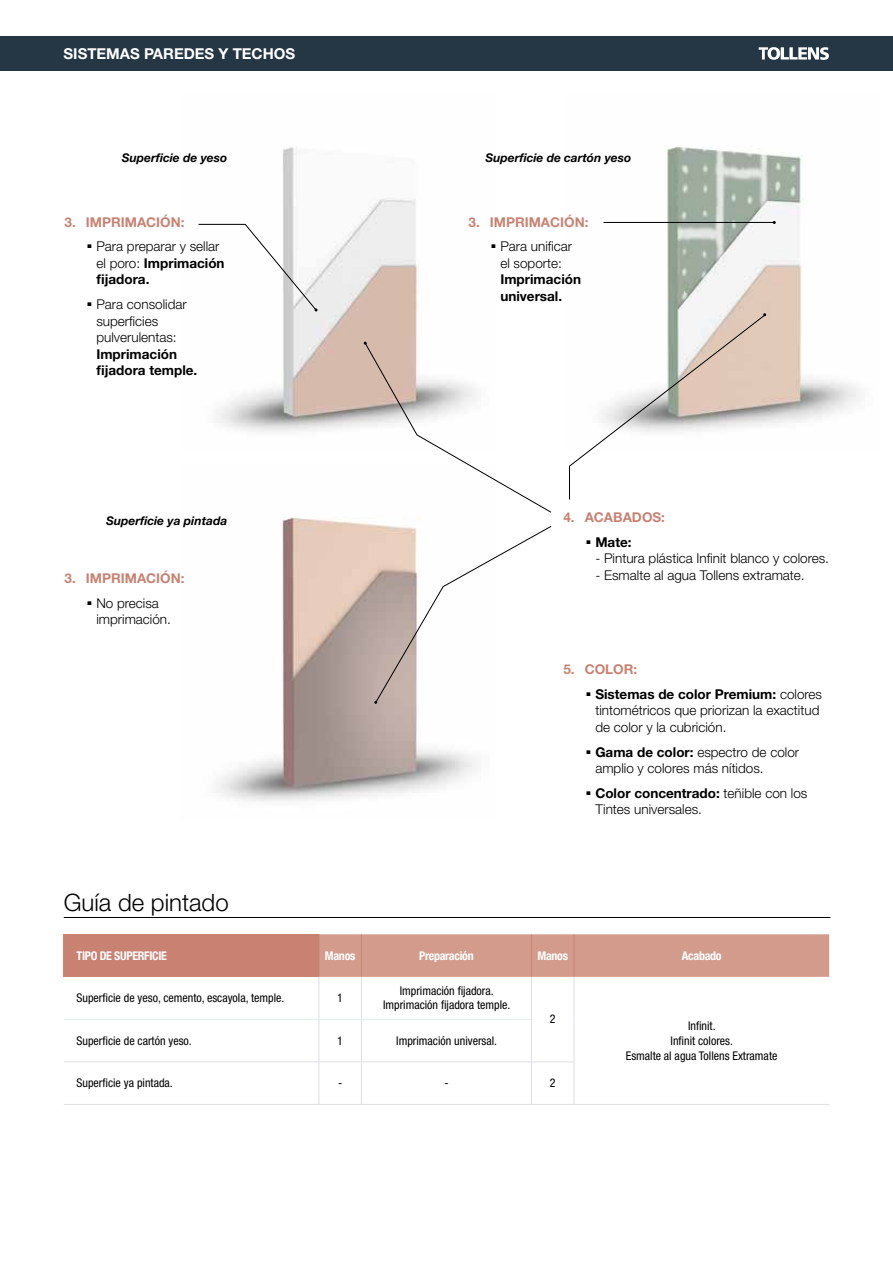
<style>
.page{position:relative;width:893px;height:1263px;background:#fff}
.page>*{position:absolute;margin:0;border:0;box-sizing:border-box;transform-origin:0 0}
.t1{font:300 24px "Helvetica Neue LT Std";color:#000}
.t2{font:700 15px "Helvetica Neue LT Std";color:#fff}
.t3{font:300 13.5px/16.5px "Helvetica Neue LT Std";color:#000}
.t4{font:700 13.5px/16.5px "Helvetica Neue LT Std";color:#000}
.t5{font:700 13.5px/24.8px "Helvetica Neue LT Std";color:#c98272;text-align:center}
.t6{font:condensed 12px/15px "Helvetica Neue LT Std";color:#000;text-align:center}
.t7{font:italic 700 12px "Helvetica Neue LT Std";color:#000}
.t8{font:700 condensed 12px "Helvetica Neue LT Std";letter-spacing:-.025em;color:#fff}
.s1{font-weight:700;color:#c98272}
.s2{font-weight:300}
.s3{font-weight:300;color:#000}
.s4{color:#000}
.s5{color:#c98272}
.s6{font-weight:700}
</style>
<div class="page">
<div style="left:0;top:36px;width:893px;height:34px;background:#253645"></div>
<svg style="left:759px;top:47px;width:70px;height:13px"></svg>
<img style="left:198px;top:147px;width:219px;height:285px">
<img style="left:216px;top:517px;width:261px;height:285px">
<img style="left:604px;top:146px;width:257px;height:277px">
<hr style="left:603px;top:222px;width:171px;height:1px;background:#000">
<svg style="left:374px;top:526px;width:178px;height:178px"></svg>
<svg style="left:569px;top:313px;width:197px;height:187px"></svg>
<div style="left:64px;top:934px;width:255px;height:43px;background:#c98272"></div>
<div style="left:320px;top:934px;width:509px;height:43px;background:#d39b8c"></div>
<hr style="left:319px;top:934px;width:1px;height:43px;background:#c98272">
<hr style="left:361px;top:934px;width:1px;height:43px;background:#c98272">
<hr style="left:531px;top:934px;width:1px;height:43px;background:#c98272">
<hr style="left:319px;top:977px;width:1px;height:42px;background:#dedee6">
<hr style="left:361px;top:977px;width:1px;height:42px;background:#dedee6">
<hr style="left:531px;top:977px;width:1px;height:42px;background:#dedee6">
<hr style="left:319px;top:1020px;width:1px;height:41px;background:#dedee6">
<hr style="left:361px;top:1020px;width:1px;height:41px;background:#dedee6">
<hr style="left:531px;top:1019px;width:1px;height:42px;background:#dedee6">
<hr style="left:319px;top:1062px;width:1px;height:42px;background:#dedee6">
<hr style="left:361px;top:1062px;width:1px;height:42px;background:#dedee6">
<hr style="left:531px;top:1062px;width:1px;height:42px;background:#dedee6">
<hr style="left:574px;top:934px;width:1px;height:43px;background:#c98272">
<hr style="left:574px;top:977px;width:1px;height:42px;background:#dedee6">
<hr style="left:574px;top:1019px;width:1px;height:42px;background:#dedee6">
<hr style="left:574px;top:1062px;width:1px;height:42px;background:#dedee6">
<hr style="left:64px;top:1061px;width:255px;height:1px;background:#dedee6">
<hr style="left:319px;top:1061px;width:42px;height:1px;background:#dedee6">
<hr style="left:361px;top:1061px;width:170px;height:1px;background:#dedee6">
<hr style="left:531px;top:1061px;width:43px;height:1px;background:#dedee6">
<hr style="left:64px;top:1104px;width:255px;height:1px;background:#dedee6">
<hr style="left:319px;top:1104px;width:42px;height:1px;background:#dedee6">
<hr style="left:361px;top:1104px;width:170px;height:1px;background:#dedee6">
<hr style="left:531px;top:1104px;width:43px;height:1px;background:#dedee6">
<hr style="left:574px;top:1104px;width:255px;height:1px;background:#dedee6">
<hr style="left:64px;top:1019px;width:255px;height:1px;background:#dee9ee">
<hr style="left:319px;top:1019px;width:42px;height:1px;background:#dee9ee">
<hr style="left:361px;top:1019px;width:170px;height:1px;background:#dee9ee">
<hr style="left:64px;top:917px;width:766px;height:1px;background:#000">
<svg style="left:198px;top:224px;width:120px;height:87px"></svg>
<svg style="left:364px;top:342px;width:187px;height:171px"></svg>
<p class="t2" style="left:64px;top:44px;width:233px">SISTEMAS PAREDES Y TECHOS</p>
<p class="t7" style="left:122px;top:150px;width:107px">Superficie de yeso</p>
<p class="t3" style="left:86px;top:209px;width:135px;line-height:24.8px;text-indent:-21px"><span class="s1">3. IMPRIMACIÓN:<br></span><sup>.</sup> Para preparar y sellar</p>
<p class="t4" style="left:96px;top:255px;width:130px"><span class="s2">el poro:</span> Imprimación fijadora.</p>
<p class="t3" style="left:96px;top:296px;width:92px;text-indent:-10px"><sup>.</sup> Para consolidar superficies pulverulentas:</p>
<p class="t4" style="left:96px;top:345px;width:102px">Imprimación fijadora temple.</p>
<p class="t7" style="left:106px;top:513px;width:123px">Superficie ya pintada</p>
<p class="t5" style="left:65px;top:565px;width:121px">3. IMPRIMACIÓN: <sup>.</sup> <span class="s3">No precisa</span></p>
<p class="t3" style="left:96px;top:611px;width:76px">imprimación.</p>
<h1 class="t1" style="left:64px;top:888px;width:166px">Guía de pintado</h1>
<p class="t7" style="left:485px;top:150px;width:147px">Superficie de cartón yeso</p>
<p class="t5" style="left:468px;top:209px;width:121px">3. IMPRIMACIÓN: <sup>.</sup> <span class="s3">Para unificar</span></p>
<p class="t3" style="left:500px;top:255px;width:63px">el soporte:</p>
<p class="t4" style="left:500px;top:271px;width:82px">Imprimación universal.</p>
<p class="t5" style="left:585px;top:504px;width:82px;text-align:left;text-indent:-21px">4. ACABADOS: <sup>.</sup> <span class="s4">Mate:</span></p>
<p class="t3" style="left:595px;top:550px;width:235px">- Pintura plástica Infinit blanco y colores.</p>
<p class="t3" style="left:595px;top:566px;width:211px">- Esmalte al agua Tollens extramate.</p>
<p class="t4" style="left:585px;top:657px;width:239px;line-height:24.8px;text-indent:-21px"><span class="s5">5. COLOR:<br></span><sup>.</sup> Sistemas de color Premium: <span class="s2">colores</span></p>
<p class="t3" style="left:595px;top:702px;width:226px">tintométricos que priorizan la exactitud de color y la cubrición.</p>
<p class="t3" style="left:595px;top:743px;width:205px;text-indent:-10px"><sup>.</sup> <span class="s6">Gama de color:</span> espectro de color amplio y colores más nítidos.</p>
<p class="t3" style="left:595px;top:785px;width:214px;text-indent:-10px"><sup>.</sup> <span class="s6">Color concentrado:</span> teñible con los<br>Tintes universales.</p>
<p class="t8" style="left:77px;top:948px;width:92px">TIPO DE SUPERFICIE</p>
<p class="t8" style="left:325px;top:948px;width:32px">Manos</p>
<p class="t8" style="left:419px;top:948px;width:56px">Preparación</p>
<p class="t8" style="left:537px;top:948px;width:32px">Manos</p>
<p class="t8" style="left:682px;top:948px;width:41px">Acabado</p>
<p class="t6" style="left:77px;top:990px;width:209px">Superficie de yeso, cemento, escayola, temple.</p>
<p class="t6" style="left:337px;top:990px;width:7px">1</p>
<p class="t6" style="left:383px;top:984px;width:129px;line-height:13.5px">Imprimación fijadora.<br>Imprimación fijadora temple.</p>
<p class="t6" style="left:550px;top:1012px;width:7px">2</p>
<p class="t6" style="left:626px;top:1018px;width:153px">Infinit.<br>Infinit colores.<br>Esmalte al agua Tollens Extramate</p>
<p class="t6" style="left:77px;top:1033px;width:117px">Superficie de cartón yeso.</p>
<p class="t6" style="left:337px;top:1033px;width:7px">1</p>
<p class="t6" style="left:396px;top:1033px;width:102px">Imprimación universal.</p>
<p class="t6" style="left:77px;top:1076px;width:98px">Superficie ya pintada.</p>
<p class="t6" style="left:338px;top:1076px;width:6px">-</p>
<p class="t6" style="left:444px;top:1076px;width:6px">-</p>
<p class="t6" style="left:550px;top:1076px;width:7px">2</p>
</div>
